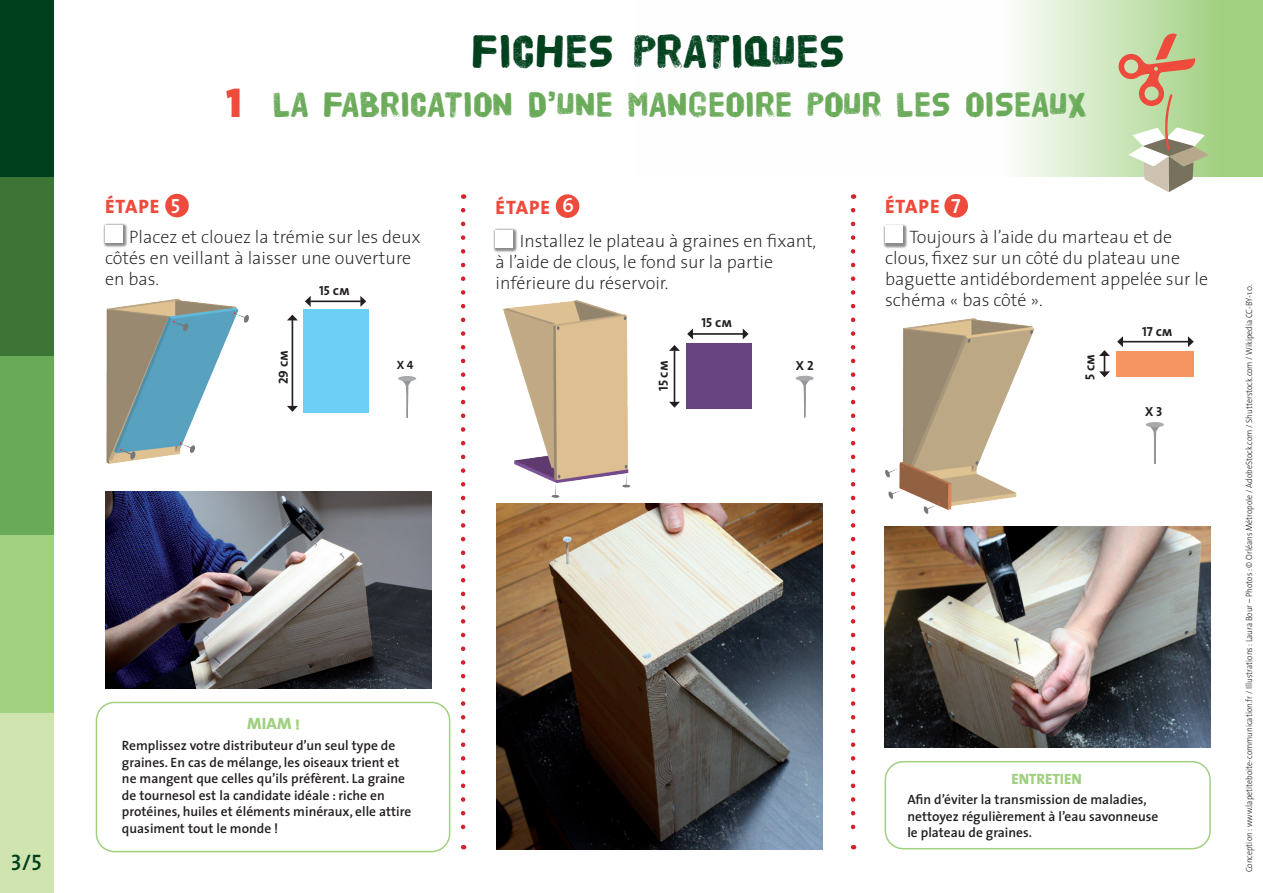
<style>
.page{position:relative;width:1263px;height:893px;background:#fff}
.page>*{position:absolute;margin:0;border:0;box-sizing:border-box;transform-origin:0 0}
.t1{font:48px "HVD Poster";color:#00401d}
.t2{font:36px "HVD Poster";color:#69aa58}
.t3{font:22.5px "The Sans Semi Bold Caps";color:#00401d}
.t4{font:19.5px "The Sans Extra Bold Caps";letter-spacing:.05em;color:#ef4b3d}
.t5{font:200 18px/21px "The Sans";color:#231f20}
.t6{font:16.5px "The Sans Extra Bold Caps";color:#a0d080}
.t7{font:15px "The Sans Extra Bold Caps";color:#a0d080}
.t8{font:600 13.5px/16.5px "The Sans";color:#231f20}
.t9{font:13.2px "The Sans Bold Caps";color:#231f20}
.t10{font:12px "The Sans Bold Caps";color:#231f20}
.t11{font:300 9px "The Sans";color:#231f20;scale:.9 1}
.s1{font-family:"The Sans Black Caps";font-size:42px;color:#ef4b3d}
.s2{font-family:"The Sans Semi Bold Caps";font-size:20.55px;color:#fff}
</style>
<div class="page">
<svg style="left:461px;top:210px;width:4px;height:639px"></svg>
<svg style="left:850px;top:210px;width:5px;height:639px"></svg>
<svg style="left:1018px;top:0;width:244px;height:176px"></svg>
<div style="left:0;top:713px;width:54px;height:180px;background:#cfe4ae"></div>
<div style="left:0;top:534px;width:54px;height:179px;background:#a0d080"></div>
<div style="left:0;top:356px;width:54px;height:178px;background:#69aa58"></div>
<div style="left:0;top:177px;width:54px;height:179px;background:#3c7535"></div>
<div style="left:0;top:0;width:54px;height:177px;background:#00401d"></div>
<div style="left:165px;top:194px;width:24px;height:23px;background:#ef4b3d;border-radius:50%"></div>
<div style="left:102px;top:223px;width:26px;height:25px;background:#231f20;opacity:.52"></div>
<div style="left:105px;top:226px;width:17px;height:17px;background:#fff"></div>
<svg style="left:1117px;top:33px;width:91px;height:159px"></svg>
<div style="left:555px;top:194px;width:24px;height:24px;background:#ef4b3d;border-radius:50%"></div>
<div style="left:492px;top:228px;width:26px;height:25px;background:#231f20;opacity:.52"></div>
<div style="left:495px;top:230px;width:17px;height:17px;background:#fff"></div>
<img style="left:496px;top:504px;width:326px;height:345px">
<img style="left:106px;top:298px;width:143px;height:166px">
<div style="left:304px;top:309px;width:65px;height:104px;background:#6bcff6"></div>
<hr style="left:291px;top:320px;width:2px;height:86px;background:#231f20">
<svg style="left:287px;top:314px;width:11px;height:6px"></svg>
<svg style="left:287px;top:406px;width:11px;height:6px"></svg>
<hr style="left:310px;top:300px;width:51px;height:2px;background:#231f20">
<svg style="left:360px;top:296px;width:6px;height:11px"></svg>
<svg style="left:305px;top:296px;width:5px;height:10px"></svg>
<img style="left:105px;top:491px;width:326px;height:198px">
<img style="left:496px;top:300px;width:151px;height:225px">
<div style="left:686px;top:343px;width:65px;height:65px;background:#67437f"></div>
<hr style="left:673px;top:350px;width:2px;height:52px;background:#231f20">
<svg style="left:669px;top:345px;width:10px;height:6px"></svg>
<svg style="left:669px;top:402px;width:10px;height:5px"></svg>
<hr style="left:692px;top:333px;width:51px;height:2px;background:#231f20">
<svg style="left:742px;top:328px;width:6px;height:11px"></svg>
<svg style="left:687px;top:329px;width:5px;height:10px"></svg>
<div style="left:96px;top:701px;width:354px;height:151px;border:2px solid #a0d080;border-radius:18px"></div>
<svg style="left:400px;top:380px;width:15px;height:166px"></svg>
<div style="left:398px;top:376px;width:18px;height:5px;background:#a8a9ad;border-radius:50%"></div>
<svg style="left:798px;top:380px;width:14px;height:165px"></svg>
<div style="left:795px;top:376px;width:18px;height:5px;background:#a8a9ad;border-radius:50%"></div>
<div style="left:944px;top:194px;width:23px;height:24px;background:#ef4b3d;border-radius:50%"></div>
<div style="left:882px;top:223px;width:25px;height:25px;background:#231f20;opacity:.52"></div>
<div style="left:884px;top:226px;width:17px;height:17px;background:#fff"></div>
<img style="left:884px;top:526px;width:326px;height:221px">
<img style="left:885px;top:318px;width:150px;height:196px">
<div style="left:1116px;top:351px;width:77px;height:26px;background:#f79561"></div>
<svg style="left:1099px;top:350px;width:10px;height:27px"></svg>
<hr style="left:1122px;top:341px;width:65px;height:1px;background:#231f20">
<svg style="left:1187px;top:336px;width:6px;height:11px"></svg>
<svg style="left:1117px;top:337px;width:5px;height:9px"></svg>
<div style="left:884px;top:761px;width:326px;height:88px;border:2px solid #a0d080;border-radius:18px"></div>
<svg style="left:1148px;top:426px;width:14px;height:166px"></svg>
<div style="left:1145px;top:422px;width:18px;height:5px;background:#a8a9ad;border-radius:50%"></div>
<h3 class="t3" style="left:11px;top:843px;width:32px">3/5</h3>
<h1 class="t1" style="left:471px;top:30px;width:374px">FICHES PRATIQUES</h1>
<h2 class="t2" style="left:226px;top:88px;width:862px"><span class="s1">1</span> LA FABRICATION D’UNE MANGEOIRE POUR LES OISEAUX</h2>
<h3 class="t4" style="left:105px;top:190px;width:77px">ÉTAPE <span class="s2">5</span></h3>
<h3 class="t5" style="left:105px;top:225px;width:317px;text-indent:24px">Placez et clouez la trémie sur les deux côtés en veillant à laisser une ouverture en bas.</h3>
<p class="t9" style="left:319px;top:279px;width:32px">15 cm</p>
<h3 class="t4" style="left:495px;top:191px;width:80px">ÉTAPE <span class="s2">6</span></h3>
<h3 class="t5" style="left:495px;top:230px;width:322px;text-indent:24px">Installez le plateau à graines en fixant, à l’aide de clous, le fond sur la partie inférieure du réservoir.</h3>
<h3 class="t4" style="left:884px;top:190px;width:77px">ÉTAPE <span class="s2">7</span></h3>
<h3 class="t5" style="left:884px;top:226px;width:324px;text-indent:24px">Toujours à l’aide du marteau et de clous, fixez sur un côté du plateau une baguette antidébordement appelée sur le schéma « bas côté ».</h3>
<p class="t9" style="left:701px;top:312px;width:32px">15 cm</p>
<p class="t9" style="left:1141px;top:320px;width:32px">17 cm</p>
<p class="t9" style="left:272px;top:384px;width:36px;rotate:-90deg">29 cm</p>
<p class="t10" style="left:396px;top:354px;width:18px">X 4</p>
<p class="t9" style="left:652px;top:391px;width:32px;rotate:-90deg">15 cm</p>
<p class="t9" style="left:795px;top:354px;width:19px">X 2</p>
<p class="t9" style="left:1078px;top:380px;width:27px;rotate:-90deg">5 cm</p>
<p class="t9" style="left:1144px;top:400px;width:19px">X 3</p>
<p class="t6" style="left:247px;top:710px;width:54px">MIAM !</p>
<p class="t8" style="left:122px;top:737px;width:291px">Remplissez votre distributeur d’un seul type de graines. En cas de mélange, les oiseaux trient et ne mangent que celles qu’ils préfèrent. La graine de tournesol est la candidate idéale : riche en protéines, huiles et éléments minéraux, elle attire quasiment tout le monde !</p>
<p class="t7" style="left:1011px;top:766px;width:72px">ENTRETIEN</p>
<p class="t8" style="left:907px;top:791px;width:252px">Afin d’éviter la transmission de maladies, nettoyez régulièrement à l’eau savonneuse le plateau de graines.</p>
<p class="t11" style="left:1241px;top:872px;width:654px;rotate:-90deg">Conception : www.lapetiteboite-communication.fr / Illustrations : Laura Bour – Photos : © Orléans Métropole / AdobeStock.com / Shutterstock.com / Wikipedia CC-BY-1.0.</p>
</div>
